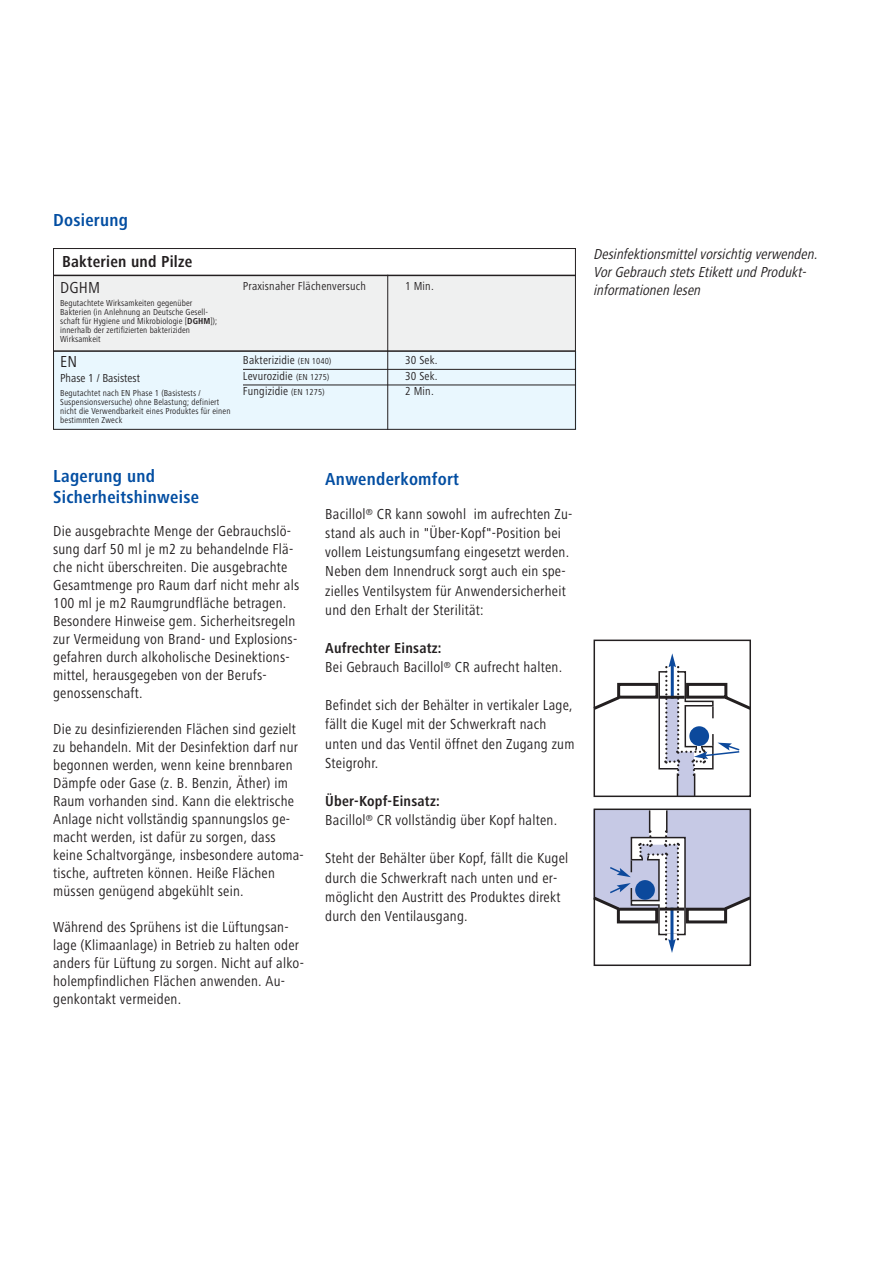
<style>
.page{position:relative;width:893px;height:1263px;background:#fff}
.page>*{position:absolute;margin:0;border:0;box-sizing:border-box;transform-origin:0 0}
.t1{font:700 18px/21px "Hartmann";letter-spacing:.015em;color:#034ea2}
.t2{font:700 16.5px "Hartmann";letter-spacing:.015em;color:#231f20}
.t3{font:16.5px "Hartmann";letter-spacing:.015em;color:#231f20}
.t4{font:15px/18px "Hartmann";letter-spacing:.015em;color:#231f20}
.t5{font:italic 15px/18px "Hartmann";color:#231f20}
.t6{font:12px "Hartmann";letter-spacing:.015em;color:#231f20}
.t7{font:9px/9px "Hartmann";letter-spacing:.01em;color:#231f20}
.s1{font-weight:700}
.s2{font-size:9px}
</style>
<div class="page">
<svg style="left:53px;top:248px;width:523px;height:182px"></svg>
<hr style="left:387px;top:275px;width:1px;height:155px;background:#231f20">
<svg style="left:593px;top:639px;width:159px;height:327px"></svg>
<p class="t1" style="left:53px;top:211px;width:76px">Dosierung</p>
<p class="t2" style="left:62px;top:255px;width:132px">Bakterien und Pilze</p>
<p class="t5" style="left:593px;top:247px;width:229px">Desinfektionsmittelvorsichtig verwenden.<br>VorGebrauch stetsEtikettund Produkt&shy;informationen lesen</p>
<p class="t3" style="left:60px;top:281px;width:42px">DGHM</p>
<p class="t6" style="left:243px;top:282px;width:124px">Praxisnaher Flächenversuch</p>
<p class="t6" style="left:405px;top:282px;width:30px">1 Min.</p>
<p class="t7" style="left:60px;top:299px;width:159px">Begutachtete Wirksamkeiten gegenüber Bakterien (in Anlehnung an Deutsche Gesell&shy;schaft für Hygiene und Mikrobiologie [<span class="s1">DGHM</span>]); innerhalb der zertifizierten bakteriziden Wirksamkeit</p>
<p class="t3" style="left:60px;top:356px;width:19px">EN</p>
<p class="t6" style="left:60px;top:374px;width:81px">Phase 1 / Basistest</p>
<p class="t7" style="left:60px;top:389px;width:172px">Begutachtet nach EN Phase 1 (Basistests / Suspensionsversuche) ohne Belastung; definiert nicht die Verwendbarkeit eines Produktes für einen bestimmten Zweck</p>
<p class="t6" style="left:243px;top:356px;width:90px">Bakterizidie <span class="s2">(EN 1040)</span></p>
<p class="t6" style="left:405px;top:356px;width:34px">30 Sek.</p>
<p class="t6" style="left:243px;top:371px;width:88px">Levurozidie <span class="s2">(EN 1275)</span></p>
<p class="t6" style="left:405px;top:371px;width:34px">30 Sek.</p>
<p class="t6" style="left:243px;top:387px;width:83px">Fungizidie <span class="s2">(EN 1275)</span></p>
<p class="t6" style="left:405px;top:387px;width:30px">2 Min.</p>
<p class="t1" style="left:53px;top:467px;width:147px">Lagerung und<br>Sicherheitshinweise</p>
<p class="t4" style="left:53px;top:523px;width:248px">Die ausgebrachte Menge der Gebrauchslö&shy;sung darf 50 ml je m2 zu behandelnde Flä&shy;che nicht überschreiten. Die ausgebrachte Gesamtmenge pro Raum darf nicht mehr als 100 ml je m2 Raumgrundfläche betragen.<br>Besondere Hinweise gem. Sicherheitsregeln zur Vermeidung von Brand- und Explosions&shy;gefahren durch alkoholische Desinektions&shy;mittel, herausgegeben von der Berufs&shy;genossenschaft.</p>
<p class="t4" style="left:53px;top:721px;width:252px">Die zu desinfizierenden Flächen sind gezielt zu behandeln. Mit der Desinfektion darf nur begonnen werden, wenn keine brennbaren Dämpfe oder Gase (z. B. Benzin, Äther) im Raum vorhanden sind. Kann die elektrische Anlage nicht vollständig spannungslos ge&shy;macht werden, ist dafür zu sorgen, dass keine Schaltvorgänge, insbesondere automa&shy;tische, auftreten können. Heiße Flächen müssen genügend ab gekühlt sein.</p>
<p class="t4" style="left:53px;top:919px;width:252px">Während des Sprühens ist die Lüftungsan&shy;lage (Klima anlage) in Betrieb zu halten oder anders für Lüftung zu sorgen. Nicht auf alko&shy;holempfindlichen Flächen anwenden. Au&shy;genkontakt vermeiden.</p>
<p class="t1" style="left:325px;top:470px;width:135px">Anwenderkomfort</p>
<p class="t4" style="left:325px;top:506px;width:249px;line-height:19.2px">Bacillol<sup>®</sup> CR kann sowohl im aufrechten Zu&shy;stand als auch in "Über-Kopf"-Position bei vollem Leistungsumfang eingesetzt werden.<br>Neben dem Innendruck sorgt auch ein spe&shy;zielles Ventilsystem für Anwendersicherheit und den Erhalt der Sterilität:</p>
<p class="t4" style="left:325px;top:640px;width:238px;line-height:19.2px"><span class="s1">Aufrechter Einsatz:<br></span>Bei Gebrauch Bacillol<sup>®</sup> CR aufrecht halten.</p>
<p class="t4" style="left:325px;top:697px;width:251px;line-height:19.2px">Befindet sich der Behälter in vertikaler Lage, fällt die Kugel mit der Schwerkraft nach unten und das Ventil öffnet den Zugang zum Steigrohr.</p>
<p class="t4" style="left:325px;top:793px;width:233px;line-height:19.2px"><span class="s1">Über-Kopf-Einsatz:<br></span>Bacillol<sup>®</sup> CR vollständig über Kopf halten.</p>
<p class="t4" style="left:325px;top:850px;width:244px;line-height:19.2px">Steht der Behälter über Kopf, fällt die Kugel durch die Schwerkraft nach unten und er&shy;möglicht den Austritt des Produktes direkt durch den Ventilausgang.</p>
</div>
